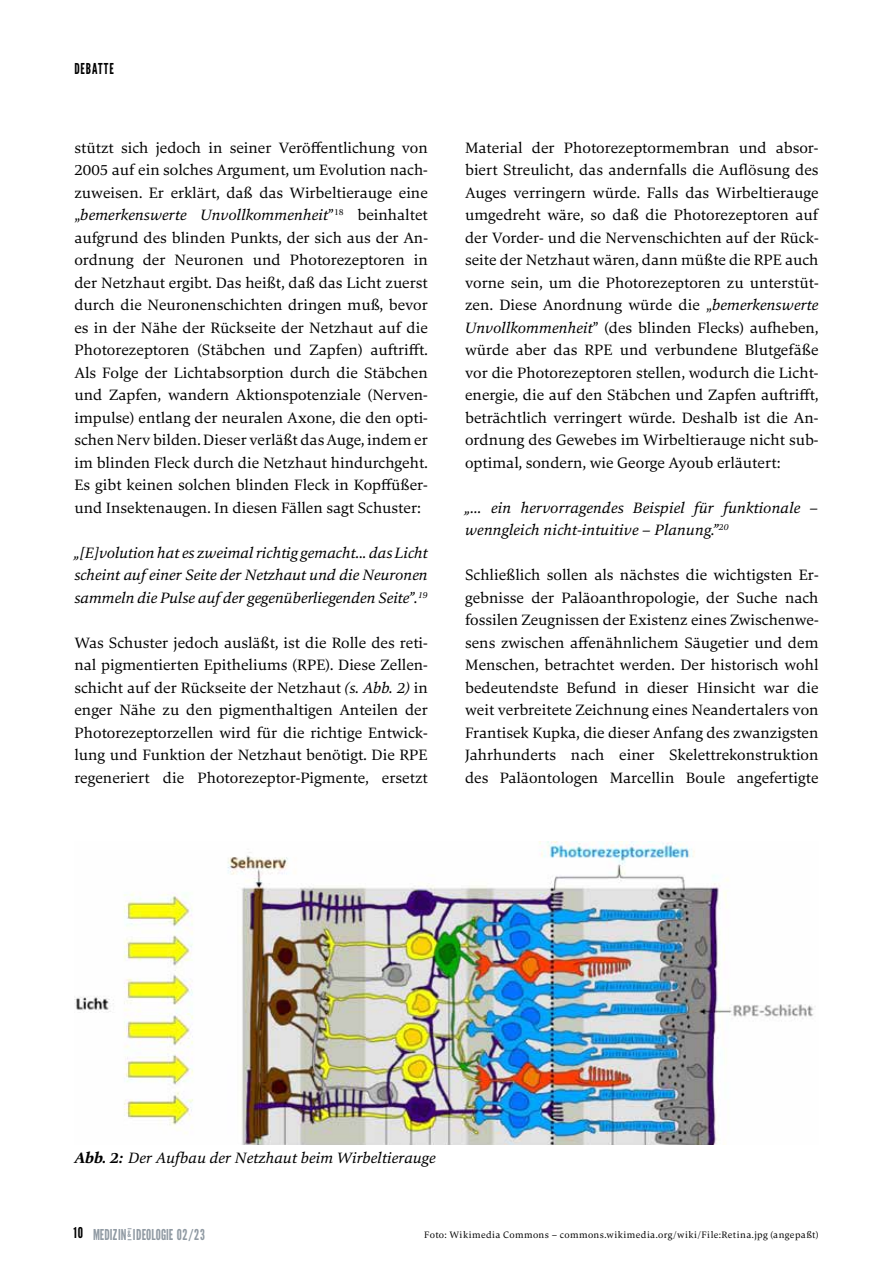
<style>
.page{position:relative;width:893px;height:1263px;background:#fff}
.page>*{position:absolute;margin:0;border:0;box-sizing:border-box;transform-origin:0 0}
.t1{font:15.75px/22.5px "Carat";color:#000;text-align:justify}
.t2{font:italic 15.75px/22.5px "Carat";color:#000;text-align:justify}
.t3{font:15px "League Gothic";letter-spacing:.01em;color:#909aa3;scale:.96 1}
.t4{font:15px "League Gothic";letter-spacing:.06em;color:#000;scale:.96 1}
.t5{font:14.85px "League Gothic";color:#000}
.t6{font:9.75px "Carat";letter-spacing:.05em;color:#000}
.s1{font-style:italic}
.s2{font-weight:700}
</style>
<div class="page">
<img style="left:74px;top:841px;width:742px;height:304px">
<p class="t4" style="left:74px;top:60px;width:43px">DEBATTE</p>
<p class="t1" style="left:74px;top:136px;width:355px">stützt sich jedoch in seiner Veröffentlichung von 2005 auf ein solches Argument, um Evolution nach&shy;zuweisen. Er erklärt, daß das Wirbeltierauge eine „<span class="s1">bemerkenswerte Unvollkommenheit</span>”<sup>18</sup> beinhaltet aufgrund des blinden Punkts, der sich aus der An&shy;ordnung der Neuronen und Photorezeptoren in der Netzhaut ergibt. Das heißt, daß das Licht zuerst durch die Neuronenschichten dringen muß, bevor es in der Nähe der Rückseite der Netzhaut auf die Photorezeptoren (Stäbchen und Zapfen) auftrifft.<br>Als Folge der Lichtabsorption durch die Stäbchen und Zapfen, wandern Aktionspotenziale (Nerven&shy;impulse) entlang der neuralen Axone, die den opti&shy;schen Nerv bilden. Dieser verläßt das Auge, indem er im blinden Fleck durch die Netzhaut hindurchgeht.<br>Es gibt keinen solchen blinden Fleck in Kopffüßer&shy;und Insektenaugen. In diesen Fällen sagt Schuster:</p>
<p class="t2" style="left:74px;top:541px;width:355px">„[E]volution hat es zweimal richtig gemacht... das Licht scheint auf einer Seite der Netzhaut und die Neuronen sammeln die Pulse auf der gegenüberliegenden Seite”.<sup>19</sup></p>
<p class="t1" style="left:74px;top:631px;width:355px">Was Schuster jedoch ausläßt, ist die Rolle des reti&shy;nal pigmentierten Epitheliums (RPE). Diese Zellen&shy;schicht auf der Rückseite der Netzhaut <span class="s1">(s. Abb. 2)</span> in enger Nähe zu den pigmenthaltigen Anteilen der Photorezeptorzellen wird für die richtige Entwick&shy;lung und Funktion der Netzhaut benötigt. Die RPE regeneriert die Photorezeptor-Pigmente, ersetzt</p>
<p class="t1" style="left:465px;top:136px;width:356px">Material der Photorezeptormembran und absor&shy;biert Streulicht, das andernfalls die Auflösung des Auges verringern würde. Falls das Wirbeltierauge umgedreht wäre, so daß die Photorezeptoren auf der Vorder- und die Nervenschichten auf der Rück&shy;seite der Netzhaut wären, dann müßte die RPE auch vorne sein, um die Photorezeptoren zu unterstüt&shy;zen. Diese Anordnung würde die „<span class="s1">bemerkenswerte Unvollkommenheit</span>” (des blinden Flecks) aufheben, würde aber das RPE und verbundene Blutgefäße vor die Photorezeptoren stellen, wodurch die Licht&shy;energie, die auf den Stäbchen und Zapfen auftrifft, beträchtlich verringert würde. Deshalb ist die An&shy;ordnung des Gewebes im Wirbeltierauge nicht sub&shy;optimal, sondern, wie George Ayoub erläutert:</p>
<p class="t2" style="left:465px;top:496px;width:355px">„... ein hervorragendes Beispiel für funktionale – wenngleich nicht-intuitive – Planung.”<sup>20</sup></p>
<p class="t1" style="left:465px;top:564px;width:355px">Schließlich sollen als nächstes die wichtigsten Er&shy;gebnisse der Paläoanthropologie, der Suche nach fossilen Zeugnissen der Existenz eines Zwischenwe&shy;sens zwischen affenähnlichem Säugetier und dem Menschen, betrachtet werden. Der historisch wohl bedeutendste Befund in dieser Hinsicht war die weit verbreitete Zeichnung eines Neandertalers von Frantisek Kupka, die dieser Anfang des zwanzigsten Jahrhunderts nach einer Skelettrekonstruktion des Paläontologen Marcellin Boule angefertigte</p>
<p class="t2" style="left:74px;top:1147px;width:363px"><span class="s2">Abb. 2:</span> Der Aufbau der Netzhaut beim Wirbeltierauge</p>
<p class="t5" style="left:73px;top:1224px;width:11px">10</p>
<p class="t3" style="left:93px;top:1225px;width:118px">MEDIZIN<sup>&amp;</sup>I DEOLOGIE 02/23</p>
<p class="t6" style="left:424px;top:1229px;width:396px">Foto: Wikimedia Commons – commons.wikimedia.org/wiki/File:Retina.jpg (angepaßt)</p>
</div>
